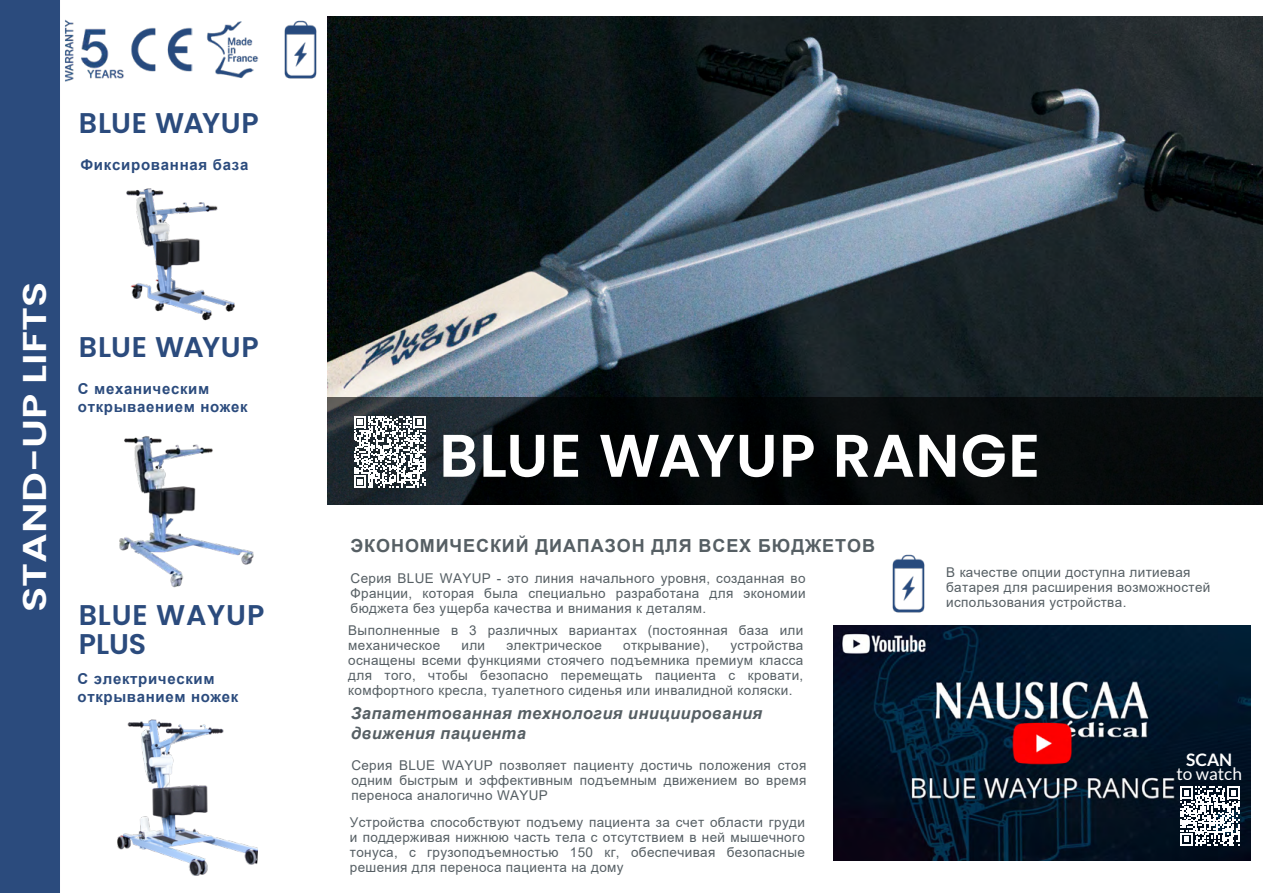
<style>
.page{position:relative;width:1263px;height:893px;background:#fff}
.page>*{position:absolute;margin:0;border:0;box-sizing:border-box;transform-origin:0 0}
.t1{font:600 60px "Poppins";letter-spacing:.015em;color:#fff}
.t2{font:600 33px "Poppins";color:#fff;scale:1.26 1}
.t3{font:600 28.5px/28.2px "Poppins";letter-spacing:.03em;color:#2b4b7d}
.t4{font:700 18px "Arial";letter-spacing:.05em;color:#565f64}
.t5{font:17.25px "Lato";color:#fff}
.t6{font:700 17.25px "Lato";color:#fff}
.t7{font:italic 700 16.5px/19.8px "Arial";letter-spacing:.025em;color:#565f64}
.t8{font:700 15px/18px "Arial";letter-spacing:.045em;color:#2b4b7d}
.t9{font:13.5px/15px "Arial";letter-spacing:.025em;color:#565f64;text-align:justify}
</style>
<div class="page">
<div style="left:0;top:0;width:60px;height:893px;background:#2b4b7d"></div>
<img style="left:328px;top:16px;width:935px;height:381px">
<svg style="left:328px;top:397px;width:935px;height:108px;background:#080d0f"></svg>
<img style="left:65px;top:19px;width:59px;height:62px">
<img style="left:131px;top:27px;width:62px;height:45px">
<img style="left:207px;top:21px;width:52px;height:57px">
<img style="left:284px;top:18px;width:48px;height:62px">
<img style="left:834px;top:626px;width:417px;height:234px">
<svg style="left:354px;top:416px;width:71px;height:72px"></svg>
<img style="left:119px;top:436px;width:135px;height:152px">
<img style="left:117px;top:719px;width:141px;height:157px">
<img style="left:126px;top:188px;width:109px;height:133px">
<svg style="left:1180px;top:786px;width:59px;height:60px"></svg>
<img style="left:892px;top:554px;width:33px;height:59px">
<h3 class="t3" style="left:79px;top:109px;width:182px">BLUE WAYUP</h3>
<p class="t8" style="left:80px;top:156px;width:170px">Фиксированная база</p>
<h2 class="t2" style="left:16px;top:612px;width:263px;rotate:-90deg">STAND-UP LIFTS</h2>
<h3 class="t3" style="left:79px;top:333px;width:182px">BLUE WAYUP</h3>
<p class="t8" style="left:78px;top:379px;width:171px">С механическим открываением ножек</p>
<h3 class="t3" style="left:79px;top:601px;width:187px">BLUE WAYUP<br>PLUS</h3>
<p class="t8" style="left:78px;top:670px;width:162px">С электрическим открыванием ножек</p>
<h1 class="t1" style="left:439px;top:421px;width:602px">BLUE WAYUP RANGE</h1>
<h3 class="t4" style="left:351px;top:533px;width:526px">ЭКОНОМИЧЕСКИЙ ДИАПАЗОН ДЛЯ ВСЕХ БЮДЖЕТОВ</h3>
<p class="t9" style="left:351px;top:571px;width:456px">Серия BLUE WAYUP - это линия начального уровня, созданная во Франции, которая была специально разработана для экономии бюджета без ущерба качества и внимания к деталям.</p>
<p class="t9" style="left:348px;top:622px;width:456px">Выполненные в 3 различных вариантах (постоянная база или механическое</p>
<p class="t9" style="left:461px;top:637px;width:25px">или</p>
<p class="t9" style="left:506px;top:637px;width:97px">электрическое</p>
<p class="t9" style="left:623px;top:637px;width:87px">открывание),</p>
<p class="t9" style="left:348px;top:637px;width:457px;text-indent:382px">устройства оснащены всеми функциями стоячего подъемника премиум класса для того, чтобы безопасно перемещать пациента с кровати, комфортного кресла, туалетного сиденья или инвалидной коляски.</p>
<p class="t7" style="left:351px;top:704px;width:413px">Запатентованная технология инициирования движения пациента</p>
<p class="t9" style="left:351px;top:757px;width:456px">Серия BLUE WAYUP позволяет пациенту достичь положения стоя одним быстрым и эффективным подъемным движением во время переноса аналогично WAYUP</p>
<p class="t9" style="left:350px;top:815px;width:457px">Устройства способствуют подъему пациента за счет области груди и поддерживая нижнюю часть тела с отсутствием в ней мышечного тонуса, с грузоподъемностью 150 кг, обеспечивая безопасные решения для переноса пациента на дому</p>
<p class="t9" style="left:946px;top:565px;width:266px;text-align:left">В качестве опции доступна литиевая батарея для расширения возможностей использования устройства.</p>
<p class="t6" style="left:1186px;top:749px;width:48px">SCAN</p>
<p class="t5" style="left:1176px;top:764px;width:67px">to watch</p>
</div>
